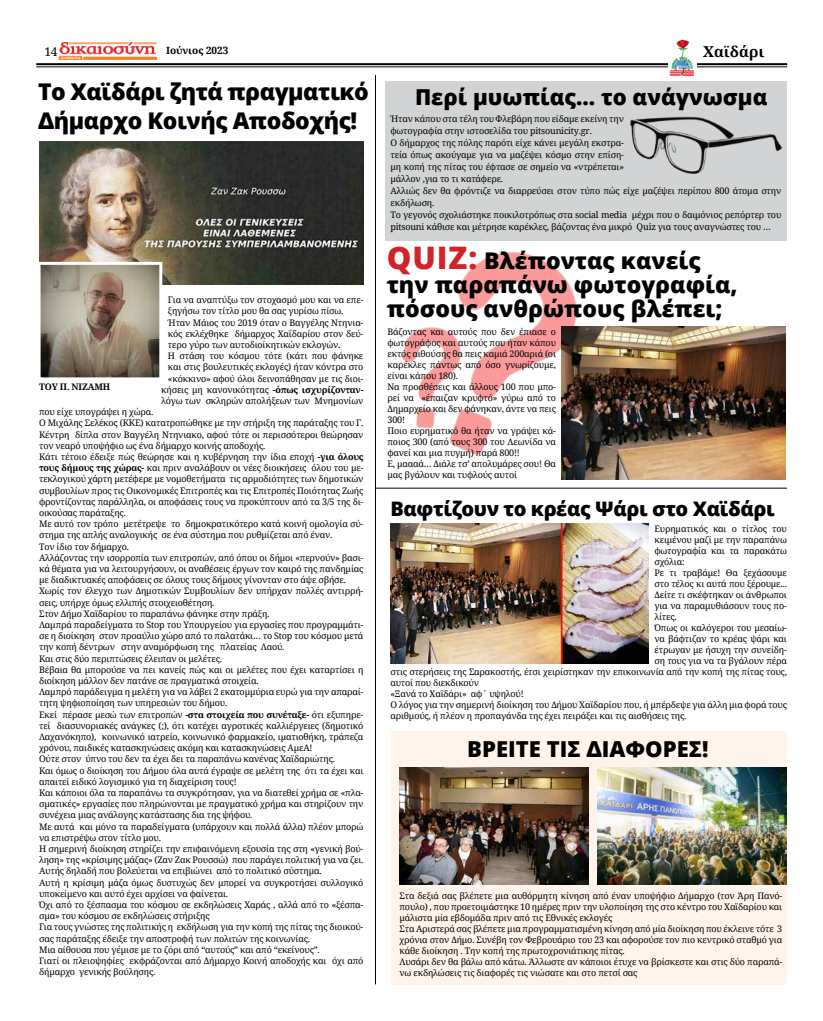
<style>
.page{position:relative;width:823px;height:1021px;background:#fff}
.page>*{position:absolute;margin:0;border:0;box-sizing:border-box;transform-origin:0 0}
.t1{font:800 23px/24px "Open Sans";color:#000}
.t2{font:800 23px/29px "Open Sans";letter-spacing:-.02em;color:#000}
.t3{font:800 22px "Open Sans";color:#000}
.t4{font:800 20px "Open Sans";letter-spacing:-.02em;color:#000}
.t5{font:700 15px "Noto Serif";color:#000}
.t6{font:12px "Noto Serif";color:#000}
.t7{font:700 10px "Noto Serif";color:#000}
.t8{font:9px/11.2px "Noto Serif";letter-spacing:-.02em;color:#000}
.t9{font:700 9px "Noto Serif";letter-spacing:-.02em;color:#000}
.s1{font-weight:700}
.s2{font-size:31px;color:#d2232a}
</style>
<div class="page">
<hr style="left:36px;top:63px;width:750px;height:2px;background:#000">
<hr style="left:36px;top:66px;width:750px;height:1px;background:#000">
<img style="left:58px;top:43px;width:98px;height:16px">
<img style="left:668px;top:39px;width:28px;height:37px">
<div style="left:391px;top:731px;width:395px;height:253px;background:#fff4ec"></div>
<img style="left:402px;top:251px;width:175px;height:204px">
<div style="left:385px;top:81px;width:401px;height:160px;background:#d1d3d4"></div>
<img style="left:39px;top:142px;width:324px;height:143px">
<img style="left:42px;top:266px;width:116px;height:110px">
<div style="left:38px;top:262px;width:124px;height:118px;border:3px solid #fff"></div>
<img style="left:630px;top:116px;width:152px;height:57px">
<img style="left:390px;top:523px;width:258px;height:140px">
<img style="left:597px;top:767px;width:189px;height:117px">
<img style="left:561px;top:326px;width:224px;height:153px">
<img style="left:399px;top:767px;width:189px;height:117px">
<hr style="left:375px;top:75px;width:1px;height:909px;background:#000">
<hr style="left:375px;top:487px;width:411px;height:1px;background:#000">
<h3 class="t6" style="left:45px;top:43px;width:14px">14</h3>
<p class="t7" style="left:166px;top:44px;width:64px">Ιούνιος 2023</p>
<h3 class="t5" style="left:702px;top:41px;width:63px">Χαϊδάρι</h3>
<h1 class="t2" style="left:38px;top:76px;width:332px">Το Χαϊδάρι ζητά πραγματικό<br>Δήμαρχο Κοινής Αποδοχής!</h1>
<h2 class="t3" style="left:415px;top:80px;width:354px">Περί μυωπίας… το ανάγνωσμα</h2>
<p class="t8" style="left:390px;top:112px;width:392px;line-height:12px">Ήταν κάπου στα τέλη του Φλεβάρη που είδαμε εκείνη την<br>φωτογραφία στην ιστοσελίδα του pitsounicity.gr.<br>O δήμαρχος της πόλης παρότι είχε κάνει μεγάλη εκστρα-<br>τεία όπως ακούγαμε για να μαζέψει κόσμο στην επίση-<br>μη κοπή της πίτας του έφτασε σε σημείο να «ντρέπεται»<br>μάλλον ,για το τι κατάφερε.<br>Αλλιώς δεν θα φρόντιζε να διαρρεύσει στον τύπο πώς είχε μαζέψει περίπου 800 άτομα στην εκδήλωση.<br>Το γεγονός σχολιάστηκε ποικιλοτρόπως στα social media μέχρι που ο δαιμόνιος ρεπόρτερ του pitsouni κάθισε και μέτρησε καρέκλες, βάζοντας ένα μικρό Quiz για τους αναγνώστες του …</p>
<p class="t8" style="left:168px;top:294px;width:197px">Για να αναπτύξω τον στοχασμό μου και να επε-</p>
<p class="t8" style="left:168px;top:305px;width:177px">ξηγήσω τον τίτλο μου θα σας γυρίσω πίσω.</p>
<p class="t8" style="left:168px;top:316px;width:197px">Ήταν Μάιος του 2019 όταν ο Βαγγέλης Ντηνια-</p>
<p class="t8" style="left:168px;top:327px;width:197px">κός εκλέχθηκε δήμαρχος Χαϊδαρίου στον δεύ-</p>
<p class="t8" style="left:168px;top:339px;width:174px">τερο γύρο των αυτοδιοίκητικών εκλογών.</p>
<p class="t8" style="left:168px;top:350px;width:197px">Η στάση του κόσμου τότε (κάτι που φάνηκε</p>
<p class="t8" style="left:168px;top:361px;width:197px">και στις βουλευτικές εκλογές) ήταν κόντρα στο</p>
<p class="t8" style="left:168px;top:372px;width:197px">«κόκκινο» αφού όλοι δεινοπάθησαν με τις διοι-</p>
<p class="t8" style="left:161px;top:383px;width:204px">κήσεις μη κανονικότητας <span class="s1">-όπως ισχυρίζονταν-</span></p>
<p class="t8" style="left:161px;top:395px;width:204px">λόγω των σκληρών απολήξεων των Μνημονίων</p>
<p class="t8" style="left:39px;top:406px;width:326px">που είχε υπογράψει η χώρα.<br>Ο Μιχάλης Σελέκος (ΚΚΕ) κατατροπώθηκε με την στήριξη της παράταξης του Γ.<br>Κέντρη δίπλα στον Βαγγέλη Ντηνιακο, αφού τότε οι περισσότεροι θεώρησαν τον νεαρό υποψήφιο ως ένα δήμαρχο κοινής αποδοχής.<br>Κάτι τέτοιο έδειξε πώς θεώρησε και η κυβέρνηση την ίδια εποχή <span class="s1">-για όλους τους δήμους της χώρας-</span> και πριν αναλάβουν οι νέες διοικήσεις όλου του με&shy;τεκλογικού χάρτη μετέφερε με νομοθετήματα τις αρμοδιότητες των δημοτικών συμβουλίων προς τις Οικονομικές Επιτροπές και τις Επιτροπές Ποιότητας Ζωής φροντίζοντας παράλληλα, οι αποφάσεις τους να προκύπτουν από τα 3/5 της δι&shy;οικούσας παράταξης.<br>Με αυτό τον τρόπο μετέτρεψε το δημοκρατικότερο κατά κοινή ομολογία σύ&shy;στημα της απλής αναλογικής σε ένα σύστημα που ρυθμίζεται από έναν.<br>Τον ίδιο τον δήμαρχο.<br>Αλλάζοντας την ισορροπία των επιτροπών, από όπου οι δήμοι «περνούν» βασι&shy;κά θέματα για να λειτουργήσουν, οι αναθέσεις έργων τον καιρό της πανδημίας με διαδικτυακές αποφάσεις σε όλους τους δήμους γίνονταν στο άψε σβήσε.<br>Χωρίς τον έλεγχο των Δημοτικών Συμβουλίων δεν υπήρχαν πολλές αντιρρή&shy;σεις, υπήρχε όμως ελλιπής στοιχειοθέτηση.<br>Στον Δήμο Χαϊδαρίου το παραπάνω φάνηκε στην πράξη.<br>Λαμπρά παραδείγματα το Stop του Υπουργείου για εργασίες που προγραμμάτι&shy;σε η διοίκηση στον προαύλιο χώρο από το παλατάκι… το Stop του κόσμου μετά την κοπή δέντρων στην αναμόρφωση της πλατείας Λαού.<br>Και στις δύο περιπτώσεις έλειπαν οι μελέτες.<br>Βέβαια θα μπορούσε να πει κανείς πώς και οι μελέτες που έχει καταρτίσει η διοίκηση μάλλον δεν πατάνε σε πραγματικά στοιχεία.<br>Λαμπρό παράδειγμα η μελέτη για να λάβει 2 εκατομμύρια ευρώ για την απαραί&shy;τητη ψηφιοποίηση των υπηρεσιών του δήμου.<br>Εκεί πέρασε μεσώ των επιτροπών <span class="s1">-στα στοιχεία που συνέταξε-</span> ότι εξυπηρε&shy;τεί διασυνοριακές ανάγκες (;), ότι κατέχει αγροτικές καλλιέργειες (δημοτικό Λαχανόκηπο), κοινωνικό ιατρείο, κοινωνικό φαρμακείο, ιματιοθήκη, τράπεζα χρόνου, παιδικές κατασκηνώσεις ακόμη και κατασκηνώσεις ΑμεΑ!<br>Ούτε στον ύπνο του δεν τα έχει δει τα παραπάνω κανένας Χαϊδαριώτης.<br>Και όμως ο διοίκηση του Δήμου όλα αυτά έγραψε σε μελέτη της ότι τα έχει και απαιτεί ειδικό λογισμικό για τη διαχείριση τους!<br>Και κάποιοι όλα τα παραπάνω τα συγκρότησαν, για να διατεθεί χρήμα σε «πλα&shy;σματικές» εργασίες που πληρώνονται με πραγματικό χρήμα και στηρίζουν την συνέχεια μιας ανάλογης κατάστασης δια της ψήφου.<br>Με αυτά και μόνο τα παραδείγματα (υπάρχουν και πολλά άλλα) πλέον μπορώ να επιστρέψω στον τίτλο μου.<br>Η σημερινή διοίκηση στηρίζει την επιφαινόμενη εξουσία της στη «γενική βού&shy;ληση» της «κρίσιμης μάζας» (Ζαν Ζακ Ρουσσώ) που παράγει πολιτική για να ζει.<br>Αυτής δηλαδή που βολεύεται να επιβιώνει από το πολιτικό σύστημα.<br>Αυτή η κρίσιμη μάζα όμως δυστυχώς δεν μπορεί να συγκροτήσει συλλογικό υποκείμενο και αυτό έχει αρχίσει να φαίνεται.<br>Όχι από το ξέσπασμα του κόσμου σε εκδηλώσεις Χαράς , αλλά από το «ξέσπα&shy;σμα» του κόσμου σε εκδηλώσεις στήριξης<br>Για τους γνώστες της πολιτικής η εκδήλωση για την κοπή της πίτας της διοικού&shy;σας παράταξης έδειξε την αποστροφή των πολιτών της κοινωνίας.<br>Μια αίθουσα που γέμισε με το ζόρι από “αυτούς” και από “εκείνους”.<br>Γιατί οι πλειοψηφίες εκφράζονται από Δήμαρχο Κοινή αποδοχής και όχι από δήμαρχο γενικής βούλησης.</p>
<p class="t9" style="left:39px;top:381px;width:73px">ΤΟΥ Π. ΝΙΖΑΜΗ</p>
<h1 class="t1" style="left:386px;top:247px;width:352px"><span class="s2">QUIZ:</span> Βλέποντας κανείς την παραπάνω φωτογραφία, πόσους ανθρώπους βλέπει;</h1>
<p class="t8" style="left:387px;top:326px;width:170px">Βάζοντας και αυτούς που δεν έπιασε ο φωτογράφος και αυτούς που ήταν κάπου εκτός αιθούσης θα πεις καμιά 200αριά (οι καρέκλες πάντως από όσο γνωρίζουμε, είναι κάπου 180).<br>Να προσθέσεις και άλλους 100 που μπο&shy;ρεί να «έπαιζαν κρυφτό» γύρω από το<br>Δημαρχείο και δεν φάνηκαν, άντε να πεις<br>300!<br>Ποιο ευρηματικό θα ήταν να γράψει κά&shy;ποιος 300 (από τους 300 του Λεωνίδα να φανεί και μια πυγμή) παρά 800!!<br>Ε, μαααά… Διάλε τσ’ απολυμάρες σου! Θα μας βγάλουν και τυφλούς αυτοί</p>
<h3 class="t4" style="left:390px;top:493px;width:385px">Βαφτίζουν το κρέας Ψάρι στο Χαϊδάρι</h3>
<p class="t8" style="left:654px;top:523px;width:134px">Ευρηματικός και ο τίτλος του</p>
<p class="t8" style="left:654px;top:534px;width:134px">κειμένου μαζί με την παραπάνω</p>
<p class="t8" style="left:654px;top:545px;width:134px">φωτογραφία και τα παρακάτω</p>
<p class="t8" style="left:654px;top:556px;width:32px">σχόλια:</p>
<p class="t8" style="left:654px;top:567px;width:134px">Ρε τι τραβάμε! Θα ξεχάσουμε</p>
<p class="t8" style="left:654px;top:578px;width:134px">στο τέλος κι αυτά που ξέρουμε...</p>
<p class="t8" style="left:654px;top:589px;width:134px">Δείτε τι σκέφτηκαν οι άνθρωποι</p>
<p class="t8" style="left:654px;top:600px;width:134px">για να παραμυθιάσουν τους πο-</p>
<p class="t8" style="left:654px;top:611px;width:24px">λίτες.</p>
<p class="t8" style="left:654px;top:622px;width:134px">Όπως οι καλόγεροι του μεσαίω-</p>
<p class="t8" style="left:654px;top:633px;width:134px">να βάφτιζαν το κρέας ψάρι και</p>
<p class="t8" style="left:654px;top:644px;width:134px">έτρωγαν με ήσυχη την συνείδη-</p>
<p class="t8" style="left:654px;top:655px;width:134px">ση τους για να τα βγάλουν πέρα</p>
<p class="t8" style="left:390px;top:666px;width:397px">στις στερήσεις της Σαρακοστής, έτσι χειρίστηκαν την επικοινωνία από την κοπή της πίτας τους,</p>
<p class="t8" style="left:390px;top:677px;width:90px">αυτοί που διεκδικούν</p>
<p class="t8" style="left:390px;top:688px;width:135px">«Ξανά το Χαϊδάρι» αφ΄ υψηλού!</p>
<p class="t8" style="left:390px;top:699px;width:397px">Ο λόγος για την σημερινή διοίκηση του Δήμου Χαϊδαρίου που, ή μπέρδεψε για άλλη μια φορά τους</p>
<p class="t8" style="left:390px;top:710px;width:297px">αριθμούς, ή πλέον η προπαγάνδα της έχει πειράξει και τις αισθήσεις της.</p>
<h2 class="t3" style="left:467px;top:732px;width:242px">ΒΡΕΙΤΕ ΤΙΣ ΔΙΑΦΟΡΕΣ!</h2>
<p class="t8" style="left:399px;top:889px;width:384px">Στα δεξιά σας βλέπετε μια αυθόρμητη κίνηση από έναν υποψήφιο Δήμαρχο (τον Άρη Πανό&shy;πουλο) , που προετοιμάστηκε 10 ημέρες πριν την υλοποίηση της στο κέντρο του Χαϊδαρίου και μάλιστα μία εβδομάδα πριν από τις Εθνικές εκλογές<br>Στα Αριστερά σας βλέπετε μια προγραμματισμένη κίνηση από μία διοίκηση που έκλεινε τότε 3 χρόνια στον Δήμο. Συνέβη τον Φεβρουάριο του 23 και αφορούσε τον πιο κεντρικό σταθμό για κάθε διοίκηση . Την κοπή της πρωτοχρονιάτικης πίτας.<br>Λυσάρι δεν θα βάλω από κάτω. Άλλωστε αν κάποιοι έτυχε να βρίσκεστε και στις δύο παραπά&shy;νω εκδηλώσεις τις διαφορές τις νιώσατε και στο πετσί σας</p>
</div>
